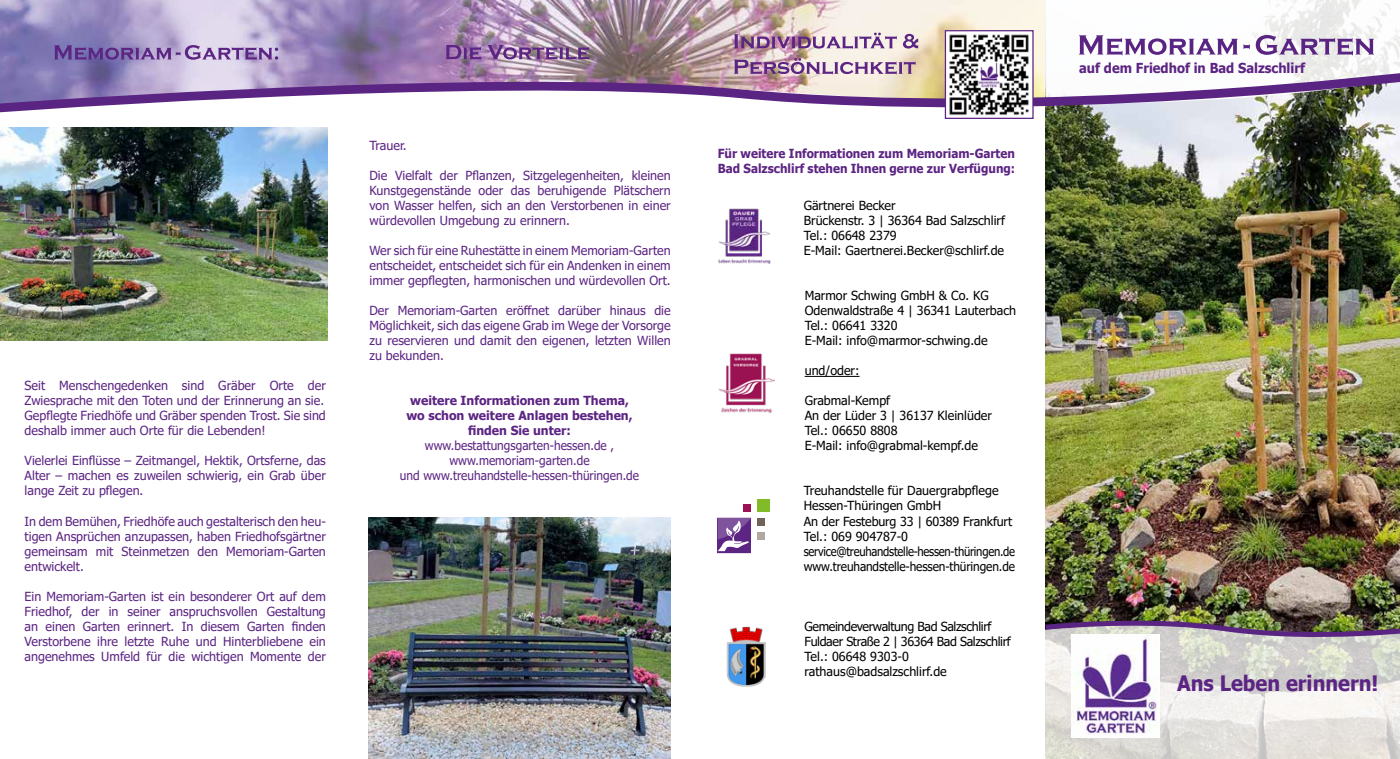
<style>
.page{position:relative;width:1400px;height:759px;background:#fff}
.page>*{position:absolute;margin:0;border:0;box-sizing:border-box;transform-origin:0 0}
.t1{font:700 21.25px "Tahoma";color:#5c2483;scale:.94 1}
.t2{font:700 13.75px "Tahoma";color:#5c2483;scale:.94 1}
.t3{font:12.5px/15px "Tahoma";color:#5c2483;text-align:justify}
.t4{font:12.5px/15px "Tahoma";color:#000}
.t5{font:12.5px/15px "Tahoma";letter-spacing:-.03em;color:#000}
.t6{font:12.5px/15px "Tahoma";color:#5c2483;text-align:center;scale:.95 1}
.t7{font:700 12.5px/15px "Tahoma";color:#5c2483;scale:.94 1}
.t8{font:700 12.5px/15px "Tahoma";color:#5c2483;text-align:center}
</style>
<div class="page">
<img style="left:0;top:127px;width:327px;height:214px">
<hr style="left:804px;top:376px;width:55px;height:1px;background:#000">
<img style="left:0;top:0;width:1045px;height:60px">
<img style="left:1045px;top:122px;width:355px;height:497px">
<svg style="left:1045px;top:647px;width:355px;height:111px"></svg>
<img style="left:1045px;top:619px;width:355px;height:28px">
<img style="left:0;top:60px;width:1400px;height:62px">
<img style="left:718px;top:353px;width:56px;height:60px">
<img style="left:1071px;top:634px;width:88px;height:102px">
<svg style="left:54px;top:45px;width:224px;height:15px"></svg>
<svg style="left:446px;top:45px;width:143px;height:15px"></svg>
<img style="left:734px;top:33px;width:184px;height:16px">
<svg style="left:734px;top:58px;width:181px;height:16px"></svg>
<svg style="left:1045px;top:0;width:355px;height:104px"></svg>
<img style="left:947px;top:32px;width:84px;height:85px">
<div style="left:945px;top:30px;width:88px;height:89px;border:1px solid #5c2483"></div>
<img style="left:718px;top:208px;width:53px;height:56px">
<svg style="left:718px;top:517px;width:33px;height:36px"></svg>
<div style="left:757px;top:499px;width:12px;height:13px;background:#81bb27"></div>
<div style="left:757px;top:517px;width:7px;height:8px;background:#70635a"></div>
<div style="left:757px;top:531px;width:7px;height:8px;background:#b1a8a2"></div>
<div style="left:743px;top:504px;width:8px;height:8px;background:#9b1252"></div>
<img style="left:369px;top:517px;width:301px;height:241px">
<img style="left:726px;top:626px;width:40px;height:59px">
<p class="t3" style="left:25px;top:379px;width:303px;text-align:left">Seit Menschengedenken sind Gräber Orte der Zwiesprache mit den Toten und der Erinnerung an sie.<br>Gepflegte Friedhöfe und Gräber spenden Trost. Sie sind deshalb immer auch Orte für die Lebenden!</p>
<p class="t3" style="left:25px;top:454px;width:303px">Vielerlei Einflüsse – Zeitmangel, Hektik, Ortsferne, das Alter – machen es zuweilen schwierig, ein Grab über lange Zeit zu pflegen.</p>
<p class="t3" style="left:25px;top:514px;width:303px">In dem Bemühen, Friedhöfe auch gestalterisch den heu&shy;tigen Ansprüchen anzupassen, haben Friedhofsgärtner gemeinsam mit Steinmetzen den Memoriam-Garten entwickelt.</p>
<p class="t3" style="left:25px;top:589px;width:303px">Ein Memoriam-Garten ist ein besonderer Ort auf dem Friedhof, der in seiner anspruchsvollen Gestaltung an einen Garten erinnert. In diesem Garten finden Verstorbene ihre letzte Ruhe und Hinterbliebene ein angenehmes Umfeld für die wichtigen Momente der</p>
<p class="t3" style="left:369px;top:139px;width:39px">Trauer.</p>
<p class="t3" style="left:369px;top:169px;width:303px">Die Vielfalt der Pflanzen, Sitzgelegenheiten, kleinen Kunstgegenstände oder das beruhigende Plätschern von Wasser helfen, sich an den Verstorbenen in einer würdevollen Umgebung zu erinnern.</p>
<p class="t3" style="left:369px;top:244px;width:303px">Wer sich für eine Ruhestätte in einem Memoriam-Garten entscheidet, entscheidet sich für ein Andenken in einem immer gepflegten, harmonischen und würdevollen Ort.</p>
<p class="t3" style="left:369px;top:304px;width:303px">Der Memoriam-Garten eröffnet darüber hinaus die Möglichkeit, sich das eigene Grab im Wege der Vorsorge zu reservieren und damit den eigenen, letzten Willen zu bekunden.</p>
<p class="t8" style="left:406px;top:393px;width:228px">weitere Informationen zum Thema, wo schon weitere Anlagen bestehen, finden Sie unter:</p>
<p class="t6" style="left:400px;top:439px;width:253px">www.bestattungsgarten-hessen.de , www.memoriam-garten.de<br>und www.treuhandstelle-hessen-thüringen.de</p>
<p class="t7" style="left:718px;top:146px;width:318px">Für weitere Informationen zum Memoriam-Garten<br>Bad Salzschlirf stehen Ihnen gerne zur Verfügung:</p>
<p class="t4" style="left:804px;top:199px;width:203px">Gärtnerei Becker<br>Brückenstr. 3 | 36364 Bad Salzschlirf<br>Tel.: 06648 2379<br>E-Mail: Gaertnerei.Becker@schlirf.de</p>
<p class="t4" style="left:804px;top:289px;width:213px">Marmor Schwing GmbH &amp; Co. KG<br>Odenwaldstraße 4 | 36341 Lauterbach<br>Tel.: 06641 3320<br>E-Mail: info@marmor-schwing.de</p>
<p class="t4" style="left:804px;top:364px;width:56px">und/oder:</p>
<p class="t4" style="left:804px;top:394px;width:189px">Grabmal-Kempf<br>An der Lüder 3 | 36137 Kleinlüder<br>Tel.: 06650 8808<br>E-Mail: info@grabmal-kempf.de</p>
<p class="t4" style="left:804px;top:484px;width:213px">Treuhandstelle für Dauergrabpflege Hessen-Thüringen GmbH<br>An der Festeburg 33 | 60389 Frankfurt Tel.: 069 904787-0 service@treuhandstelle-hessen-thüringen.de www.treuhandstelle-hessen-thüringen.de</p>
<p class="t5" style="left:804px;top:619px;width:208px">Gemeindeverwaltung Bad Salzschlirf<br>Fuldaer Straße 2 | 36364 Bad Salzschlirf<br>Tel.: 06648 9303-0 rathaus@badsalzschlirf.de</p>
<p class="t2" style="left:1079px;top:59px;width:242px">auf dem Friedhof in Bad Salzschlirf</p>
<h1 class="t1" style="left:1177px;top:668px;width:216px">Ans Leben erinnern!</h1>
</div>
